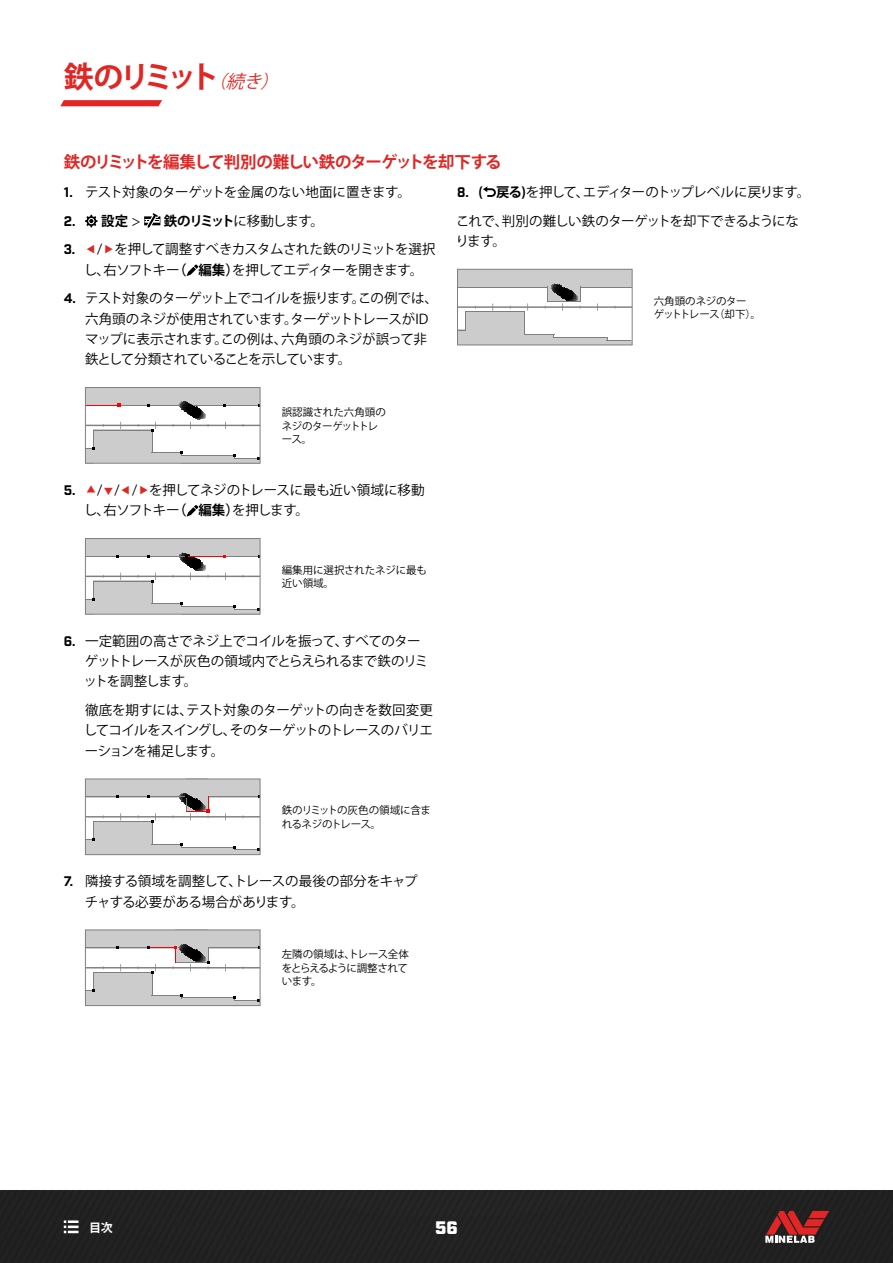
<style>
.page{position:relative;width:893px;height:1263px;background:#fff}
.page>*{position:absolute;margin:0;border:0;box-sizing:border-box;transform-origin:0 0}
.H1_NON-TOC{font:700 30px "Koz Go Pr 6 N";letter-spacing:-.2em;color:#e12725}
.t1{font:900 18px "Industry";color:#fff}
.H3_Span{font:700 16.5px "Koz Go Pr 6 N";letter-spacing:-.08em;color:#e12725}
.Body_numbered_continue{font:13.5px/20.2px "Koz Go Pr 6 N";letter-spacing:-.03em;color:#000}
.Body_Indent{font:13.5px/20.2px "Koz Go Pr 6 N";letter-spacing:-.05em;color:#000;text-align:justify}
.Body_numbered_continue-2{font:13.5px/20.2px "Koz Go Pr 6 N";letter-spacing:-.01em;color:#000}
.Body{font:13.5px/20.2px "Koz Go Pr 6 N";letter-spacing:-.04em;color:#000}
.Body_numbered_continue-3{font:13.5px "Koz Go Pr 6 N";letter-spacing:-.06em;color:#000}
.Body_Numbered_1{font:13.5px "Koz Go Pr 6 N";letter-spacing:-.01em;color:#000}
.Body_numbered_continue-4{font:700 13.5px "Industry";color:#000}
.t2{font:700 12px "Koz Go Pr 6 N";color:#fff}
.Annotation_Left{font:10.5px/13.5px "Koz Go Pr 6 N";letter-spacing:-.03em;color:#000}
.Annotation_Left-2{font:10.5px/13.5px "Koz Go Pr 6 N";letter-spacing:-.005em;color:#000}
.s1{font-weight:400;font-style:italic;font-size:18px}
.s2{font-family:"Industry";font-weight:700}
.s3{font-family:"Koz Go Pr 6 N"}
.s4{font-family:"Koz Go Pr 6 N";font-weight:400}
.s5{font-weight:700}
</style>
<div class="page">
<div style="left:0;top:1191px;width:893px;height:72px;background:#222"></div>
<svg style="left:60px;top:100px;width:102px;height:6px"></svg>
<svg style="left:765px;top:1211px;width:64px;height:32px;background:#863b3b"></svg>
<svg style="left:64px;top:1220px;width:15px;height:13px"></svg>
<svg style="left:85px;top:215px;width:13px;height:12px"></svg>
<svg style="left:144px;top:213px;width:16px;height:15px"></svg>
<svg style="left:187px;top:265px;width:11px;height:11px"></svg>
<hr style="left:235px;top:459px;width:25px;height:4px;background:#ccc">
<div style="left:181px;top:456px;width:54px;height:7px;background:#ccc"></div>
<div style="left:152px;top:452px;width:29px;height:11px;background:#ccc"></div>
<div style="left:93px;top:430px;width:59px;height:33px;background:#ccc"></div>
<div style="left:85px;top:448px;width:9px;height:15px;background:#ccc"></div>
<div style="left:224px;top:388px;width:36px;height:18px;background:#ccc"></div>
<div style="left:187px;top:388px;width:37px;height:18px;background:#ccc"></div>
<div style="left:119px;top:388px;width:29px;height:18px;background:#ccc"></div>
<div style="left:85px;top:388px;width:34px;height:18px;background:#ccc"></div>
<div style="left:148px;top:388px;width:39px;height:18px;background:#ccc"></div>
<svg style="left:87px;top:401px;width:171px;height:59px"></svg>
<div style="left:85px;top:387px;width:175px;height:77px;border:1px solid #808080"></div>
<svg style="left:187px;top:505px;width:11px;height:12px"></svg>
<hr style="left:235px;top:610px;width:25px;height:4px;background:#ccc">
<div style="left:181px;top:607px;width:54px;height:7px;background:#ccc"></div>
<div style="left:152px;top:603px;width:29px;height:11px;background:#ccc"></div>
<div style="left:93px;top:581px;width:59px;height:33px;background:#ccc"></div>
<div style="left:85px;top:599px;width:9px;height:15px;background:#ccc"></div>
<div style="left:224px;top:538px;width:36px;height:19px;background:#ccc"></div>
<div style="left:187px;top:538px;width:37px;height:19px;background:#ccc"></div>
<div style="left:119px;top:538px;width:29px;height:19px;background:#ccc"></div>
<div style="left:85px;top:538px;width:34px;height:19px;background:#ccc"></div>
<div style="left:148px;top:538px;width:39px;height:19px;background:#ccc"></div>
<svg style="left:87px;top:552px;width:171px;height:58px"></svg>
<div style="left:85px;top:538px;width:175px;height:76px;border:1px solid #808080"></div>
<div style="left:235px;top:850px;width:25px;height:5px;background:#ccc"></div>
<div style="left:181px;top:847px;width:54px;height:8px;background:#ccc"></div>
<div style="left:152px;top:844px;width:29px;height:11px;background:#ccc"></div>
<div style="left:93px;top:821px;width:59px;height:34px;background:#ccc"></div>
<div style="left:85px;top:839px;width:9px;height:16px;background:#ccc"></div>
<div style="left:208px;top:779px;width:52px;height:18px;background:#ccc"></div>
<div style="left:187px;top:779px;width:21px;height:32px;background:#ccc"></div>
<div style="left:119px;top:779px;width:29px;height:18px;background:#ccc"></div>
<div style="left:85px;top:779px;width:34px;height:18px;background:#ccc"></div>
<div style="left:148px;top:779px;width:39px;height:18px;background:#ccc"></div>
<svg style="left:87px;top:793px;width:171px;height:58px"></svg>
<div style="left:85px;top:779px;width:175px;height:76px;border:1px solid #808080"></div>
<hr style="left:235px;top:1001px;width:25px;height:4px;background:#ccc">
<div style="left:181px;top:998px;width:54px;height:7px;background:#ccc"></div>
<div style="left:152px;top:995px;width:29px;height:10px;background:#ccc"></div>
<div style="left:93px;top:972px;width:59px;height:33px;background:#ccc"></div>
<div style="left:85px;top:990px;width:9px;height:15px;background:#ccc"></div>
<div style="left:208px;top:930px;width:52px;height:18px;background:#ccc"></div>
<div style="left:176px;top:930px;width:32px;height:32px;background:#ccc"></div>
<div style="left:119px;top:930px;width:29px;height:18px;background:#ccc"></div>
<div style="left:85px;top:930px;width:34px;height:18px;background:#ccc"></div>
<div style="left:148px;top:930px;width:28px;height:18px;background:#ccc"></div>
<svg style="left:87px;top:944px;width:171px;height:58px"></svg>
<div style="left:85px;top:929px;width:175px;height:77px;border:1px solid #808080"></div>
<svg style="left:483px;top:186px;width:13px;height:11px"></svg>
<hr style="left:607px;top:341px;width:25px;height:4px;background:#ccc">
<div style="left:554px;top:338px;width:53px;height:7px;background:#ccc"></div>
<div style="left:524px;top:334px;width:30px;height:11px;background:#ccc"></div>
<div style="left:465px;top:311px;width:59px;height:34px;background:#ccc"></div>
<div style="left:457px;top:330px;width:9px;height:15px;background:#ccc"></div>
<div style="left:580px;top:269px;width:52px;height:18px;background:#ccc"></div>
<div style="left:548px;top:269px;width:32px;height:32px;background:#ccc"></div>
<div style="left:491px;top:269px;width:29px;height:18px;background:#ccc"></div>
<div style="left:457px;top:269px;width:34px;height:18px;background:#ccc"></div>
<div style="left:520px;top:269px;width:28px;height:18px;background:#ccc"></div>
<svg style="left:459px;top:283px;width:171px;height:58px"></svg>
<div style="left:457px;top:269px;width:175px;height:76px;border:1px solid #808080"></div>
<p class="H1_NON-TOC" style="left:64px;top:60px;width:224px">鉄のリミット<span class="s1">（続き）</span></p>
<p class="H3_Span" style="left:64px;top:153px;width:439px">鉄のリミットを編集して判別の難しい鉄のターゲットを却下する</p>
<p class="Body_Numbered_1" style="left:64px;top:184px;width:349px"><span class="s2">1.</span> テスト対象のターゲットを金属のない地面に置きます。</p>
<p class="Body_numbered_continue-4" style="left:64px;top:213px;width:78px">2. <span class="s3">設定</span> <span class="s4">&gt;</span></p>
<p class="Body_numbered_continue" style="left:164px;top:211px;width:162px"><span class="s5">鉄のリミット</span>に移動します。</p>
<p class="Body_numbered_continue" style="left:64px;top:240px;width:373px;text-align:center"><span class="s2">3.</span> / を押して調整すべきカスタムされた鉄のリミットを選択し、右ソフトキー<span class="s5">（ 編集）</span>を押してエディターを開きます。</p>
<p class="Body_numbered_continue" style="left:85px;top:289px;width:354px;text-indent:-21px"><span class="s2">4.</span> テスト対象のターゲット上でコイルを振ります。この例では、六角頭のネジが使用されています。ターゲットトレースがIDマップに表示されます。この例は、六角頭のネジが誤って非鉄として分類されていることを示しています。</p>
<p class="Body_numbered_continue-3" style="left:457px;top:184px;width:355px"><span class="s2">8.</span> <span class="s5">( 戻る)</span>を押して、エディターのトップレベルに戻ります。</p>
<p class="Body" style="left:456px;top:211px;width:345px">これで、判別の難しい鉄のターゲットを却下できるようになります。</p>
<p class="Annotation_Left" style="left:654px;top:294px;width:109px">六角頭のネジのター<br>ゲットトレース（却下）。</p>
<p class="Annotation_Left" style="left:282px;top:406px;width:106px">誤認識された六角頭のネジのターゲットトレース。</p>
<p class="Body_numbered_continue" style="left:84px;top:480px;width:342px;text-indent:-20px"><span class="s2">5.</span> / / / を押してネジのトレースに最も近い領域に移動し、右ソフトキー<span class="s5">（ 編集）</span>を押します。</p>
<p class="Annotation_Left-2" style="left:282px;top:563px;width:147px">編集用に選択されたネジに最も近い領域。</p>
<p class="Body_numbered_continue" style="left:84px;top:631px;width:346px;text-indent:-20px"><span class="s2">6.</span> 一定範囲の高さでネジ上でコイルを振って、すべてのターゲットトレースが灰色の領域内でとらえられるまで鉄のリミットを調整します。</p>
<p class="Body_Indent" style="left:84px;top:700px;width:351px">徹底を期すには、テスト対象のターゲットの向きを数回変更してコイルをスイングし、そのターゲットのトレースのバリエーションを補足します。</p>
<p class="Annotation_Left" style="left:282px;top:804px;width:151px">鉄のリミットの灰色の領域に含まれるネジのトレース。</p>
<p class="Body_numbered_continue-2" style="left:85px;top:871px;width:334px;text-indent:-21px"><span class="s2">7.</span> 隣接する領域を調整して、トレースの最後の部分をキャプチャする必要がある場合があります。</p>
<p class="Annotation_Left" style="left:282px;top:948px;width:129px;text-align:justify">左隣の領域は、トレース全体をとらえるように調整されています。</p>
<p class="t2" style="left:89px;top:1220px;width:25px">目次</p>
<h2 class="t1" style="left:435px;top:1217px;width:24px">56</h2>
</div>
